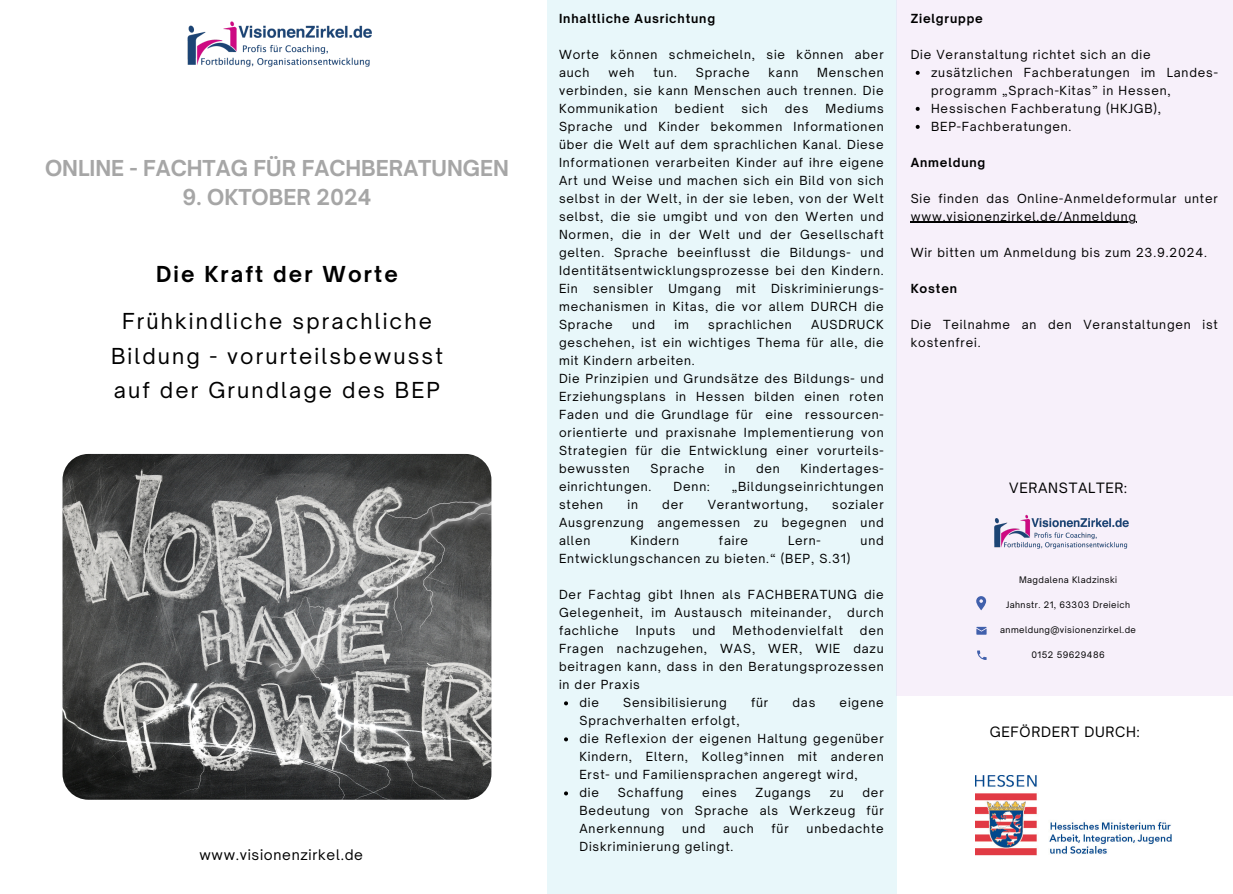
<style>
.page{position:relative;width:1233px;height:894px;background:#fff}
.page>*{position:absolute;margin:0;border:0;box-sizing:border-box;transform-origin:0 0}
.t1{font:21px/34.7px "Open Sauce One";letter-spacing:.1em;color:#000;text-align:center}
.t2{font:700 21px "Open Sauce One";color:#a6a6a6}
.t3{font:700 21px "Open Sauce One";letter-spacing:.1em;color:#000}
.t4{font:13.95px "Open Sauce One";letter-spacing:.05em;color:#000}
.t5{font:13.65px "Open Sauce One";letter-spacing:.05em;color:#000}
.t6{font:12px/18px "Open Sauce One";letter-spacing:.07em;color:#000;text-align:justify}
.t7{font:700 12px "Open Sauce One";letter-spacing:.07em;color:#000}
.t8{font:8.55px "Open Sauce One";letter-spacing:.05em;color:#000}
</style>
<div class="page">
<div style="left:547px;top:0;width:349px;height:893px;background:#e8f7fa"></div>
<div style="left:896px;top:0;width:337px;height:695px;background:#f7f0fa"></div>
<svg style="left:916px;top:71px;width:4px;height:4px"></svg>
<svg style="left:916px;top:107px;width:4px;height:4px"></svg>
<svg style="left:916px;top:125px;width:4px;height:4px"></svg>
<hr style="left:911px;top:222px;width:226px;height:1px;background:#000">
<img style="left:63px;top:454px;width:428px;height:345px;border-radius:26px">
<img style="left:187px;top:21px;width:185px;height:46px">
<img style="left:994px;top:514px;width:135px;height:34px">
<img style="left:976px;top:775px;width:195px;height:80px">
<svg style="left:564px;top:701px;width:4px;height:4px"></svg>
<svg style="left:564px;top:737px;width:4px;height:4px"></svg>
<svg style="left:564px;top:791px;width:4px;height:4px"></svg>
<svg style="left:976px;top:596px;width:10px;height:14px"></svg>
<svg style="left:976px;top:626px;width:11px;height:8px"></svg>
<svg style="left:977px;top:650px;width:9px;height:9px"></svg>
<p class="t2" style="left:45px;top:155px;width:465px">ONLINE - FACHTAG FÜR FACHBERATUNGEN</p>
<p class="t2" style="left:182px;top:184px;width:190px">9. OKTOBER 2024</p>
<p class="t3" style="left:156px;top:261px;width:243px">Die Kraft der Worte</p>
<p class="t1" style="left:111px;top:304px;width:333px">Frühkindliche sprachliche<br>Bildung - vorurteilsbewusst auf der Grundlage des BEP</p>
<p class="t4" style="left:199px;top:846px;width:165px">www.visionenzirkel.de</p>
<p class="t7" style="left:559px;top:11px;width:158px">Inhaltliche Ausrichtung</p>
<p class="t6" style="left:559px;top:45px;width:326px">Worte können schmeicheln, sie können aber auch</p>
<p class="t6" style="left:608px;top:63px;width:27px">weh</p>
<p class="t6" style="left:653px;top:63px;width:25px">tun.</p>
<p class="t6" style="left:696px;top:63px;width:55px">Sprache</p>
<p class="t6" style="left:768px;top:63px;width:31px">kann</p>
<p class="t6" style="left:559px;top:63px;width:326px;text-indent:258px">Menschen verbinden, sie kann Menschen auch trennen. Die Kommunikation</p>
<p class="t6" style="left:559px;top:99px;width:326px;text-indent:267px">Mediums Sprache und Kinder bekommen Informationen über die Welt auf dem sprachlichen Kanal. Diese Informationen verarbeiten Kinder auf ihre eigene Art und Weise und machen sich ein Bild von sich selbst in der Welt, in der sie leben, von der Welt selbst, die sie umgibt und von den Werten und Normen, die in der Welt und der Gesellschaft gelten. Sprache beeinflusst die Bildungs- und Identitätsentwicklungsprozesse bei den Kindern.<br>Ein</p>
<p class="t6" style="left:675px;top:99px;width:51px">bedient</p>
<p class="t6" style="left:742px;top:99px;width:28px">sich</p>
<p class="t6" style="left:785px;top:99px;width:25px">des</p>
<p class="t6" style="left:559px;top:279px;width:326px;text-indent:212px">Diskriminierungs&shy;mechanismen in Kitas, die vor allem DURCH die Sprache</p>
<p class="t6" style="left:593px;top:279px;width:62px">sensibler</p>
<p class="t6" style="left:668px;top:279px;width:54px">Umgang</p>
<p class="t6" style="left:736px;top:279px;width:21px">mit</p>
<p class="t6" style="left:559px;top:315px;width:326px;text-indent:252px">AUSDRUCK geschehen, ist ein wichtiges Thema für alle, die mit Kindern arbeiten.</p>
<p class="t6" style="left:559px;top:369px;width:326px">Die Prinzipien und Grundsätze des Bildungs- und Erziehungsplans in Hessen bilden einen roten Faden und die Grundlage für eine ressourcen&shy;orientierte und praxisnahe Implementierung von Strategien für die Entwicklung einer vorurteils&shy;bewussten</p>
<p class="t6" style="left:632px;top:315px;width:25px">und</p>
<p class="t6" style="left:675px;top:315px;width:16px">im</p>
<p class="t6" style="left:708px;top:315px;width:85px">sprachlichen</p>
<p class="t6" style="left:651px;top:459px;width:55px">Sprache</p>
<p class="t6" style="left:725px;top:459px;width:12px">in</p>
<p class="t6" style="left:756px;top:459px;width:25px">den</p>
<p class="t6" style="left:801px;top:459px;width:85px">Kindertages-</p>
<p class="t6" style="left:559px;top:477px;width:94px">einrichtungen.</p>
<p class="t6" style="left:674px;top:477px;width:37px">Denn:</p>
<p class="t6" style="left:732px;top:477px;width:154px">„Bildungseinrichtungen</p>
<p class="t6" style="left:559px;top:495px;width:46px">stehen</p>
<p class="t6" style="left:627px;top:495px;width:12px">in</p>
<p class="t6" style="left:662px;top:495px;width:23px">der</p>
<p class="t6" style="left:708px;top:495px;width:102px">Verantwortung,</p>
<p class="t6" style="left:559px;top:495px;width:326px;text-indent:273px">sozialer Ausgrenzung angemessen zu begegnen und allen</p>
<p class="t6" style="left:630px;top:531px;width:50px">Kindern</p>
<p class="t6" style="left:719px;top:531px;width:31px">faire</p>
<p class="t6" style="left:788px;top:531px;width:34px">Lern-</p>
<p class="t6" style="left:861px;top:531px;width:25px">und</p>
<p class="t6" style="left:559px;top:549px;width:293px">Entwicklungschancen zu bieten.“ (BEP, S.31)</p>
<h5 class="t6" style="left:559px;top:585px;width:326px">Der Fachtag gibt Ihnen als FACHBERATUNG die<br>Gelegenheit, im Austausch miteinander,</h5>
<h5 class="t6" style="left:847px;top:603px;width:38px">durch</h5>
<h5 class="t6" style="left:559px;top:621px;width:61px">fachliche</h5>
<h5 class="t6" style="left:636px;top:621px;width:41px">Inputs</h5>
<h5 class="t6" style="left:692px;top:621px;width:25px">und</h5>
<h5 class="t6" style="left:732px;top:621px;width:112px">Methodenvielfalt</h5>
<h5 class="t6" style="left:559px;top:621px;width:326px;text-indent:301px">den Fragen nachzugehen, WAS, WER, WIE dazu beitragen kann, dass in den Beratungsprozessen in der Praxis</h5>
<p class="t6" style="left:579px;top:693px;width:21px">die</p>
<p class="t6" style="left:623px;top:693px;width:105px">Sensibilisierung</p>
<p class="t6" style="left:751px;top:693px;width:19px">für</p>
<p class="t6" style="left:793px;top:693px;width:24px">das</p>
<p class="t6" style="left:840px;top:693px;width:46px">eigene</p>
<p class="t6" style="left:579px;top:711px;width:162px">Sprachverhalten erfolgt,</p>
<p class="t6" style="left:579px;top:729px;width:306px">die Reflexion der eigenen Haltung gegenüber Kindern, Eltern, Kolleg*innen mit anderen Erst- und Familiensprachen angeregt wird,</p>
<p class="t6" style="left:579px;top:783px;width:21px">die</p>
<p class="t6" style="left:618px;top:783px;width:67px">Schaffung</p>
<p class="t6" style="left:702px;top:783px;width:36px">eines</p>
<p class="t6" style="left:756px;top:783px;width:57px">Zugangs</p>
<p class="t6" style="left:830px;top:783px;width:16px">zu</p>
<p class="t6" style="left:579px;top:783px;width:306px;text-indent:283px">der Bedeutung von Sprache als Werkzeug für Anerkennung</p>
<p class="t6" style="left:682px;top:819px;width:25px">und</p>
<p class="t6" style="left:723px;top:819px;width:32px">auch</p>
<p class="t6" style="left:772px;top:819px;width:19px">für</p>
<p class="t6" style="left:807px;top:819px;width:79px">unbedachte</p>
<p class="t6" style="left:579px;top:837px;width:156px">Diskriminierung gelingt.</p>
<h1 class="t7" style="left:911px;top:11px;width:74px">Zielgruppe</h1>
<h2 class="t6" style="left:911px;top:45px;width:241px">Die Veranstaltung richtet sich an die</h2>
<h3 class="t6" style="left:931px;top:63px;width:288px">zusätzlichen Fachberatungen im Landes&shy;programm „Sprach-Kitas” in Hessen,</h3>
<h4 class="t6" style="left:931px;top:99px;width:232px">Hessischen Fachberatung (HKJGB),</h4>
<p class="t6" style="left:931px;top:117px;width:142px">BEP-Fachberatungen.</p>
<h6 class="t7" style="left:911px;top:155px;width:76px">Anmeldung</h6>
<p class="t6" style="left:911px;top:189px;width:309px">Sie finden das Online-Anmeldeformular unter</p>
<p class="t6" style="left:911px;top:207px;width:227px">www.visionenzirkel.de/Anmeldung</p>
<p class="t6" style="left:911px;top:243px;width:298px">Wir bitten um Anmeldung bis zum 23.9.2024.</p>
<p class="t7" style="left:911px;top:281px;width:48px">Kosten</p>
<p class="t6" style="left:911px;top:315px;width:309px">Die Teilnahme an den Veranstaltungen ist kostenfrei.</p>
<p class="t5" style="left:1009px;top:479px;width:119px">VERANSTALTER:</p>
<p class="t8" style="left:1019px;top:574px;width:100px">Magdalena Kladzinski</p>
<p class="t8" style="left:1006px;top:599px;width:125px">Jahnstr. 21, 63303 Dreieich</p>
<p class="t8" style="left:1000px;top:624px;width:137px">anmeldung@visionenzirkel.de</p>
<p class="t8" style="left:1032px;top:649px;width:75px">0152 59629486</p>
<p class="t5" style="left:990px;top:723px;width:151px">GEFÖRDERT DURCH:</p>
</div>
